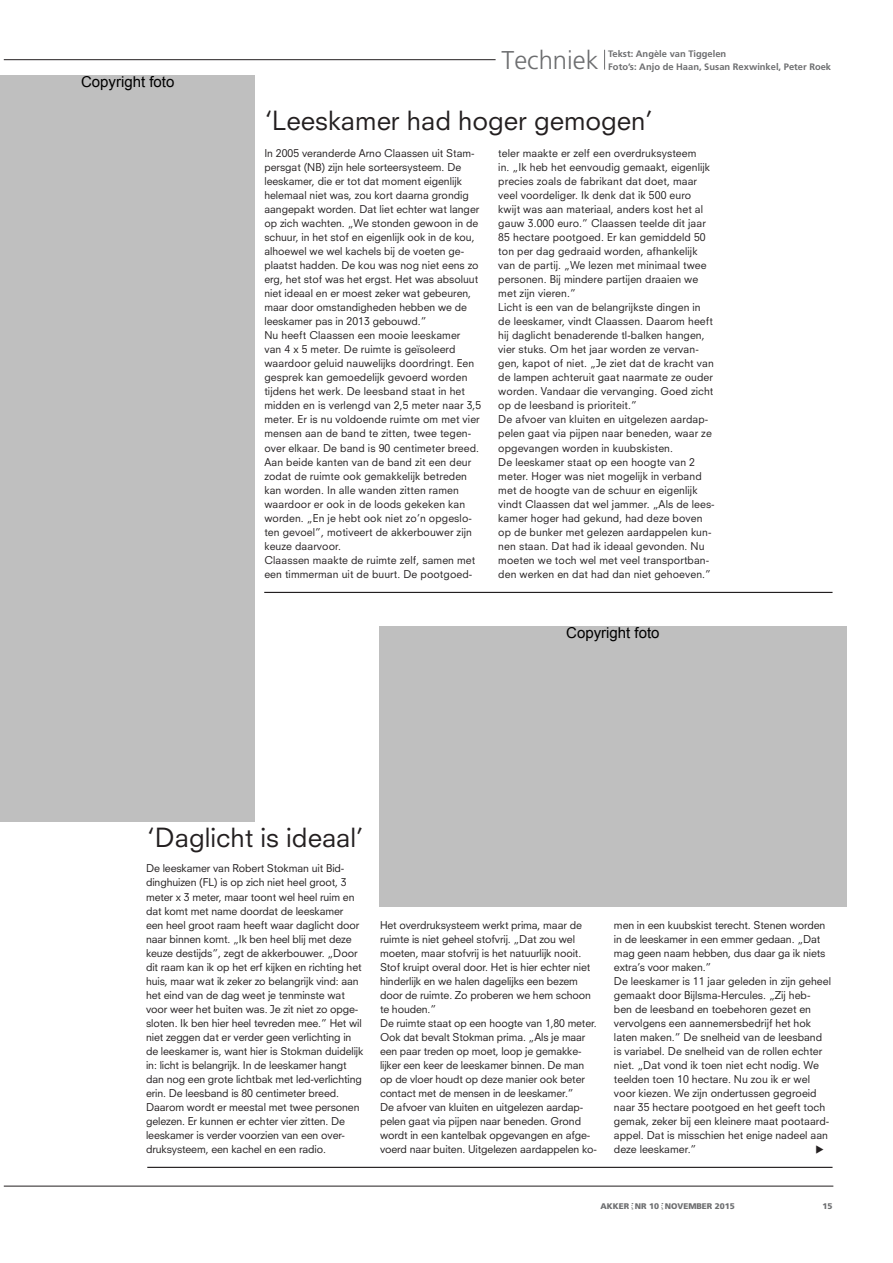
<style>
.page{position:relative;width:893px;height:1263px;background:#fff}
.page>*{position:absolute;margin:0;border:0;box-sizing:border-box;transform-origin:0 0}
.t1{font:25.65px "Neuzeit SLT Std";color:#231f20}
.t2{font:300 25.65px "Frutiger LT Std";color:#6d6e70}
.t3{font:15px "Arial";color:#000}
.t4{font:10.5px/14.1px "Neuzeit SLT Std";color:#231f20}
.t5{font:700 9.3px/12.6px "Frutiger LT Std";color:#6d6e70}
.t6{font:900 8.25px "Frutiger LT Std";color:#6d6e70}
</style>
<div class="page">
<svg style="left:604px;top:50px;width:1px;height:20px"></svg>
<hr style="left:4px;top:59px;width:492px;height:1px;background:#231f20">
<hr style="left:4px;top:1186px;width:829px;height:1px;background:#231f20">
<hr style="left:264px;top:592px;width:568px;height:1px;background:#231f20">
<hr style="left:147px;top:1167px;width:685px;height:1px;background:#231f20">
<div style="left:1px;top:75px;width:254px;height:746px;background:#bfbfbf"></div>
<div style="left:379px;top:626px;width:467px;height:280px;background:#bfbfbf"></div>
<h2 class="t3" style="left:81px;top:72px;width:95px">Copyright foto</h2>
<h1 class="t2" style="left:501px;top:49px;width:99px">Techniek</h1>
<p class="t5" style="left:608px;top:48px;width:224px">Tekst: Angèle van Tiggelen<br>Foto’s: Anjo de Haan, Susan Rexwinkel, Peter Roek</p>
<h1 class="t1" style="left:265px;top:110px;width:389px">‘Leeskamer had hoger gemogen’</h1>
<p class="t4" style="left:264px;top:147px;width:219px">In 2005 veranderde Arno Claassen uit Stam&shy;persgat (NB) zijn hele sorteersysteem. De leeskamer, die er tot dat moment eigenlijk helemaal niet was, zou kort daarna grondig aangepakt worden. Dat liet echter wat langer op zich wachten. „We stonden gewoon in de schuur, in het stof en eigenlijk ook in de kou, alhoewel we wel kachels bij de voeten ge&shy;plaatst hadden. De kou was nog niet eens zo erg, het stof was het ergst. Het was absoluut niet ideaal en er moest zeker wat gebeuren, maar door omstandigheden hebben we de leeskamer pas in 2013 gebouwd.”<br>Nu heeft Claassen een mooie leeskamer<br>van 4 x 5 meter. De ruimte is geïsoleerd waardoor geluid nauwelijks doordringt. Een gesprek kan gemoedelijk gevoerd worden tijdens het werk. De leesband staat in het midden en is verlengd van 2,5 meter naar 3,5 meter. Er is nu voldoende ruimte om met vier mensen aan de band te zitten, twee tegen&shy;over elkaar. De band is 90 centimeter breed.<br>Aan beide kanten van de band zit een deur zodat de ruimte ook gemakkelijk betreden kan worden. In alle wanden zitten ramen waardoor er ook in de loods gekeken kan worden. „En je hebt ook niet zo’n opgeslo&shy;ten gevoel”, motiveert de akkerbouwer zijn keuze daarvoor.<br>Claassen maakte de ruimte zelf, samen met een timmerman uit de buurt. De pootgoed-</p>
<p class="t4" style="left:498px;top:147px;width:218px">teler maakte er zelf een overdruksysteem<br>in. „Ik heb het eenvoudig gemaakt, eigenlijk precies zoals de fabrikant dat doet, maar veel voordeliger. Ik denk dat ik 500 euro kwijt was aan materiaal, anders kost het al gauw 3.000 euro.” Claassen teelde dit jaar 85 hectare pootgoed. Er kan gemiddeld 50 ton per dag gedraaid worden, afhankelijk van de partij. „We lezen met minimaal twee personen. Bij mindere partijen draaien we met zijn vieren.”<br>Licht is een van de belangrijkste dingen in de leeskamer, vindt Claassen. Daarom heeft hij daglicht benaderende tl-balken hangen, vier stuks. Om het jaar worden ze vervan&shy;gen, kapot of niet. „Je ziet dat de kracht van de lampen achteruit gaat naarmate ze ouder worden. Vandaar die vervanging. Goed zicht op de leesband is prioriteit.”<br>De afvoer van kluiten en uitgelezen aardap&shy;pelen gaat via pijpen naar beneden, waar ze opgevangen worden in kuubskisten.<br>De leeskamer staat op een hoogte van 2 meter. Hoger was niet mogelijk in verband met de hoogte van de schuur en eigenlijk vindt Claassen dat wel jammer. „Als de lees&shy;kamer hoger had gekund, had deze boven op de bunker met gelezen aardappelen kun&shy;nen staan. Dat had ik ideaal gevonden. Nu moeten we toch wel met veel transportban&shy;den werken en dat had dan niet gehoeven.”</p>
<h2 class="t3" style="left:566px;top:623px;width:95px">Copyright foto</h2>
<h1 class="t1" style="left:148px;top:827px;width:217px">‘Daglicht is ideaal’</h1>
<p class="t4" style="left:146px;top:862px;width:219px">De leeskamer van Robert Stokman uit Bid&shy;dinghuizen (FL) is op zich niet heel groot, 3 meter x 3 meter, maar toont wel heel ruim en dat komt met name doordat de leeskamer<br>een heel groot raam heeft waar daglicht door naar binnen komt. „Ik ben heel blij met deze keuze destijds”, zegt de akkerbouwer. „Door dit raam kan ik op het erf kijken en richting het huis, maar wat ik zeker zo belangrijk vind: aan het eind van de dag weet je tenminste wat voor weer het buiten was. Je zit niet zo opge&shy;sloten. Ik ben hier heel tevreden mee.” Het wil niet zeggen dat er verder geen verlichting in de leeskamer is, want hier is Stokman duidelijk in: licht is belangrijk. In de leeskamer hangt dan nog een grote lichtbak met led-verlichting erin. De leesband is 80 centimeter breed.<br>Daarom wordt er meestal met twee personen gelezen. Er kunnen er echter vier zitten. De leeskamer is verder voorzien van een over&shy;druksysteem, een kachel en een radio.</p>
<p class="t4" style="left:380px;top:918px;width:219px">Het overdruksysteem werkt prima, maar de ruimte is niet geheel stofvrij. „Dat zou wel moeten, maar stofvrij is het natuurlijk nooit.<br>Stof kruipt overal door. Het is hier echter niet hinderlijk en we halen dagelijks een bezem door de ruimte. Zo proberen we hem schoon te houden.”<br>De ruimte staat op een hoogte van 1,80 meter.<br>Ook dat bevalt Stokman prima. „Als je maar een paar treden op moet, loop je gemakke&shy;lijker een keer de leeskamer binnen. De man op de vloer houdt op deze manier ook beter contact met de mensen in de leeskamer.”<br>De afvoer van kluiten en uitgelezen aardap&shy;pelen gaat via pijpen naar beneden. Grond wordt in een kantelbak opgevangen en afge&shy;voerd naar buiten. Uitgelezen aardappelen ko-</p>
<p class="t4" style="left:614px;top:918px;width:218px">men in een kuubskist terecht. Stenen worden in de leeskamer in een emmer gedaan. „Dat mag geen naam hebben, dus daar ga ik niets extra’s voor maken.”<br>De leeskamer is 11 jaar geleden in zijn geheel gemaakt door Bijlsma-Hercules. „Zij heb&shy;ben de leesband en toebehoren gezet en vervolgens een aannemersbedrijf het hok laten maken.” De snelheid van de leesband is variabel. De snelheid van de rollen echter niet. „Dat vond ik toen niet echt nodig. We teelden toen 10 hectare. Nu zou ik er wel voor kiezen. We zijn ondertussen gegroeid naar 35 hectare pootgoed en het geeft toch gemak, zeker bij een kleinere maat pootaard&shy;appel. Dat is misschien het enige nadeel aan deze leeskamer.”</p>
<p class="t6" style="left:600px;top:1203px;width:136px">AKKER NR 10 NOVEMBER 2015</p>
<p class="t6" style="left:822px;top:1203px;width:12px">15</p>
</div>
